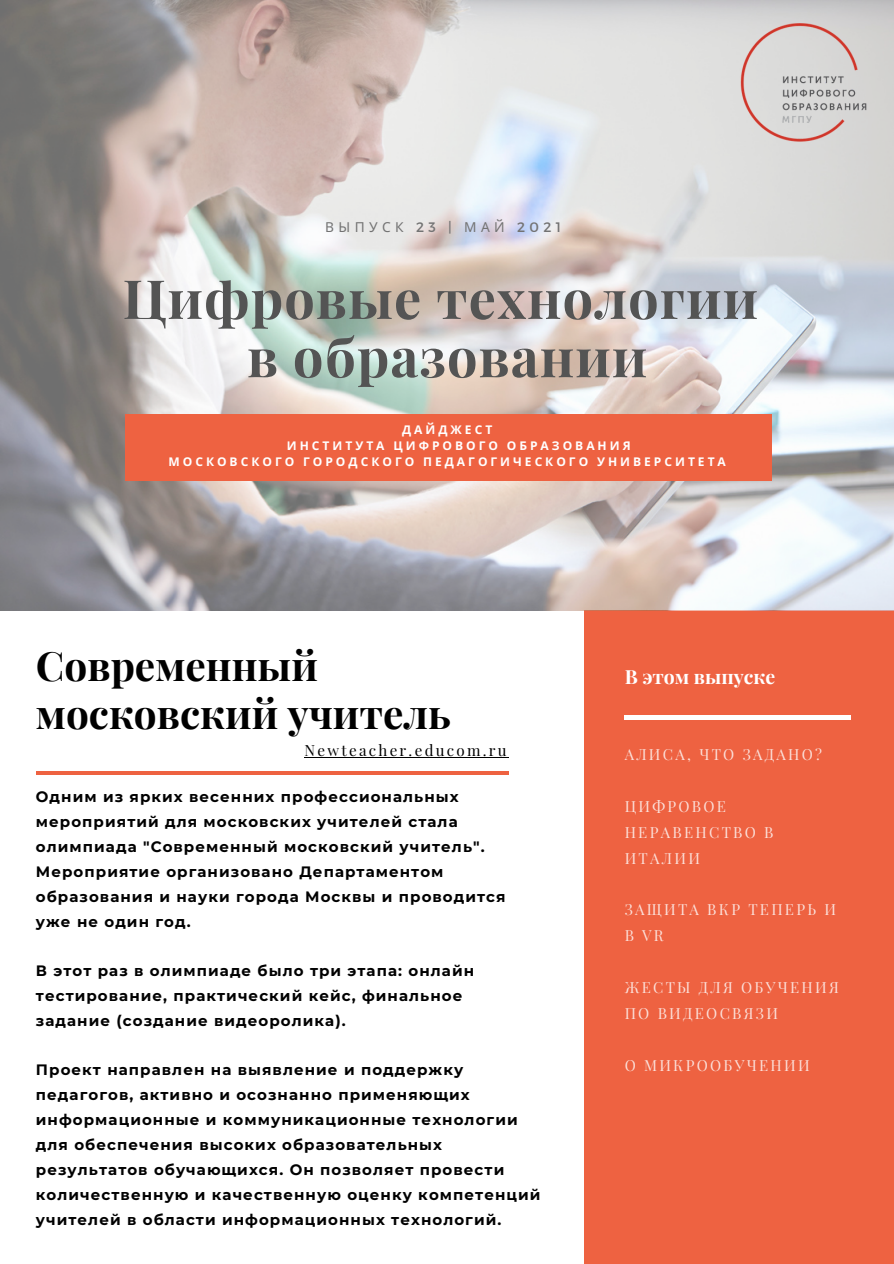
<style>
.page{position:relative;width:894px;height:1264px;background:#fff}
.page>*{position:absolute;margin:0;border:0;box-sizing:border-box;transform-origin:0 0}
.t1{font:700 54px "Playfair Display";letter-spacing:.02em;color:#545454}
.t2{font:700 40.5px/48.3px "Playfair Display";color:#000}
.t3{font:700 19.5px "Playfair Display";color:#fff}
.t4{font:15.15px "Playfair Display";letter-spacing:.15em;color:#000}
.t5{font:700 15px/25px "Montserrat";letter-spacing:.07em;color:#000}
.t6{font:15px/26px "Playfair Display";letter-spacing:.15em;color:#fff}
.t7{font:13.65px "Noto Sans";letter-spacing:.32em;color:#737373}
.t8{font:700 12px "Noto Sans";letter-spacing:.25em;color:#fff}
.s1{font-family:"Montserrat"}
</style>
<div class="page">
<div style="left:583px;top:610px;width:310px;height:653px;background:#ee6241"></div>
<img style="left:0;top:0;width:893px;height:610px">
<div style="left:125px;top:414px;width:646px;height:66px;background:#ee6241"></div>
<hr style="left:36px;top:771px;width:472px;height:3px;background:#ee6241">
<hr style="left:624px;top:715px;width:226px;height:4px;background:#fff">
<img style="left:724px;top:11px;width:161px;height:142px">
<hr style="left:304px;top:757px;width:205px;height:1px;background:#000">
<p class="t7" style="left:325px;top:218px;width:237px">ВЫПУСК <span class="s1">23 |</span> МАЙ <span class="s1">2021</span></p>
<p class="t1" style="left:123px;top:260px;width:636px">Цифровые технологии</p>
<p class="t1" style="left:247px;top:319px;width:401px">в образовании</p>
<p class="t8" style="left:402px;top:421px;width:92px">ДАЙДЖЕСТ</p>
<p class="t8" style="left:287px;top:437px;width:345px">ИНСТИТУТА ЦИФРОВОГО ОБРАЗОВАНИЯ</p>
<p class="t8" style="left:168px;top:453px;width:559px">МОСКОВСКОГО ГОРОДСКОГО ПЕДАГОГИЧЕСКОГО УНИВЕРСИТЕТА</p>
<p class="t2" style="left:36px;top:640px;width:416px">Современный московский учитель</p>
<p class="t4" style="left:304px;top:740px;width:203px">Newteacher.educom.ru</p>
<p class="t5" style="left:36px;top:783px;width:471px">Одним из ярких весенних профессиональных мероприятий для московских учителей стала олимпиада "Современный московский учитель".<br>Мероприятие организовано Департаментом образования и науки города Москвы и проводится уже не один год.</p>
<p class="t5" style="left:36px;top:957px;width:439px">В этот раз в олимпиаде было три этапа: онлайн тестирование, практический кейс, финальное задание (создание видеоролика).</p>
<p class="t5" style="left:36px;top:1057px;width:506px">Проект направлен на выявление и поддержку педагогов, активно и осознанно применяющих информационные и коммуникационные технологии для обеспечения высоких образовательных результатов обучающихся. Он позволяет провести количественную и качественную оценку компетенций учителей в области информационных технологий.</p>
<p class="t3" style="left:624px;top:662px;width:152px">В этом выпуске</p>
<p class="t6" style="left:624px;top:740px;width:199px">АЛИСА, ЧТО ЗАДАНО?</p>
<p class="t6" style="left:624px;top:792px;width:150px">ЦИФРОВОЕ<br>НЕРАВЕНСТВО В<br>ИТАЛИИ</p>
<p class="t6" style="left:624px;top:896px;width:213px">ЗАЩИТА ВКР ТЕПЕРЬ И<br>В VR</p>
<p class="t6" style="left:624px;top:973px;width:216px">ЖЕСТЫ ДЛЯ ОБУЧЕНИЯ<br>ПО ВИДЕОСВЯЗИ</p>
<p class="t6" style="left:624px;top:1051px;width:186px">О МИКРООБУЧЕНИИ</p>
</div>
